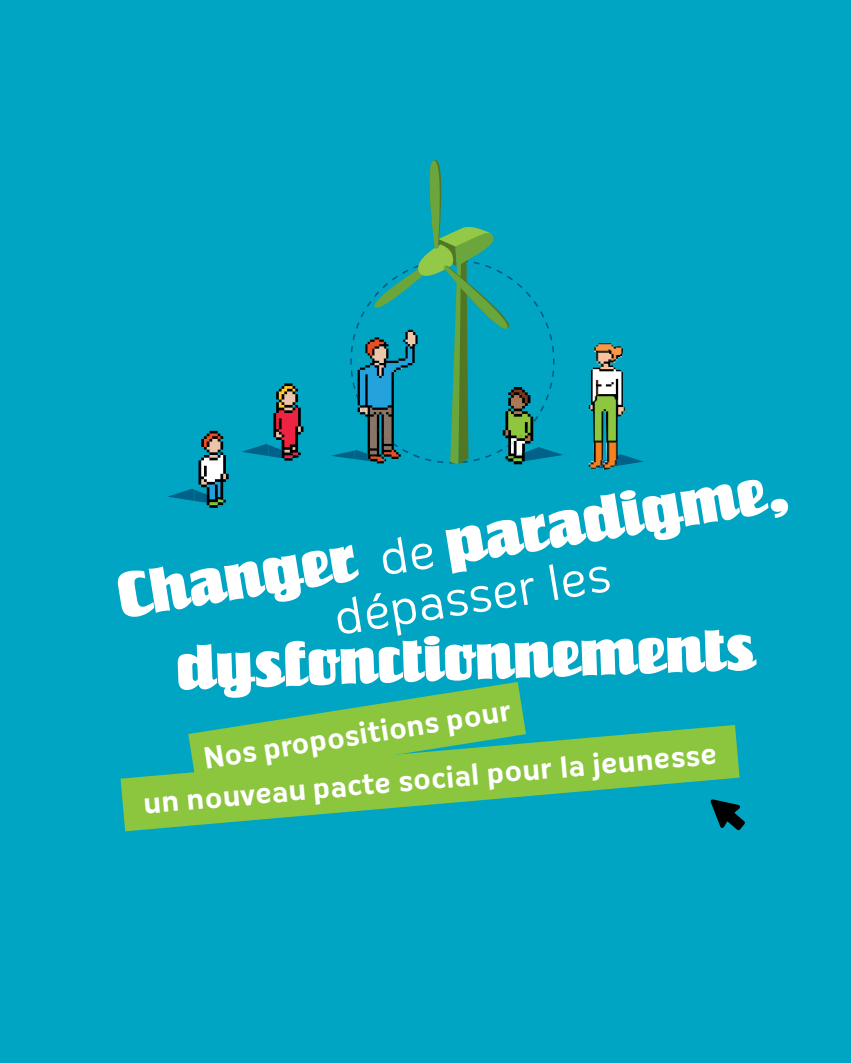
<style>
.page{position:relative;width:851px;height:1063px;background:#fff}
.page>*{position:absolute;margin:0;border:0;box-sizing:border-box;transform-origin:0 0}
.t1{font:67.05px "Salut";color:#fff}
.t2{font:47.85px "Oceania";color:#fff}
.t3{font:700 28.5px "Oceania";color:#fff}
.s1{font-family:"Oceania";font-size:47.85px}
</style>
<div class="page">
<div style="left:0;top:0;width:850px;height:1063px;background:#00a5c3"></div>
<svg style="left:188px;top:682px;width:338px;height:43px;background:#39b28c"></svg>
<svg style="left:706px;top:796px;width:42px;height:39px"></svg>
<svg style="left:120px;top:725px;width:619px;height:106px;background:#5bb96b"></svg>
<svg style="left:625px;top:454px;width:18px;height:14px"></svg>
<img style="left:588px;top:343px;width:37px;height:127px">
<svg style="left:167px;top:489px;width:27px;height:12px"></svg>
<img style="left:194px;top:422px;width:40px;height:91px">
<img style="left:194px;top:490px;width:32px;height:14px">
<svg style="left:241px;top:444px;width:27px;height:12px"></svg>
<img style="left:268px;top:380px;width:39px;height:85px">
<img style="left:268px;top:445px;width:32px;height:14px">
<svg style="left:330px;top:158px;width:233px;height:307px;background:#0ea0ae"></svg>
<img style="left:354px;top:385px;width:71px;height:75px">
<img style="left:354px;top:450px;width:32px;height:12px">
<h1 class="t1" style="left:112px;top:561px;width:679px;rotate:-9deg">Changer <span class="s1">de</span> paradigme,</h1>
<h1 class="t1" style="left:175px;top:633px;width:580px;rotate:-2deg">dysfonctionnements</h1>
<h2 class="t2" style="left:331px;top:599px;width:280px;rotate:-9deg">dépasser les</h2>
<p class="t3" style="left:201px;top:748px;width:313px;rotate:-9deg">Nos propositions pour</p>
<p class="t3" style="left:142px;top:792px;width:577px;rotate:-5deg">un nouveau pacte social pour la jeunesse</p>
</div>
